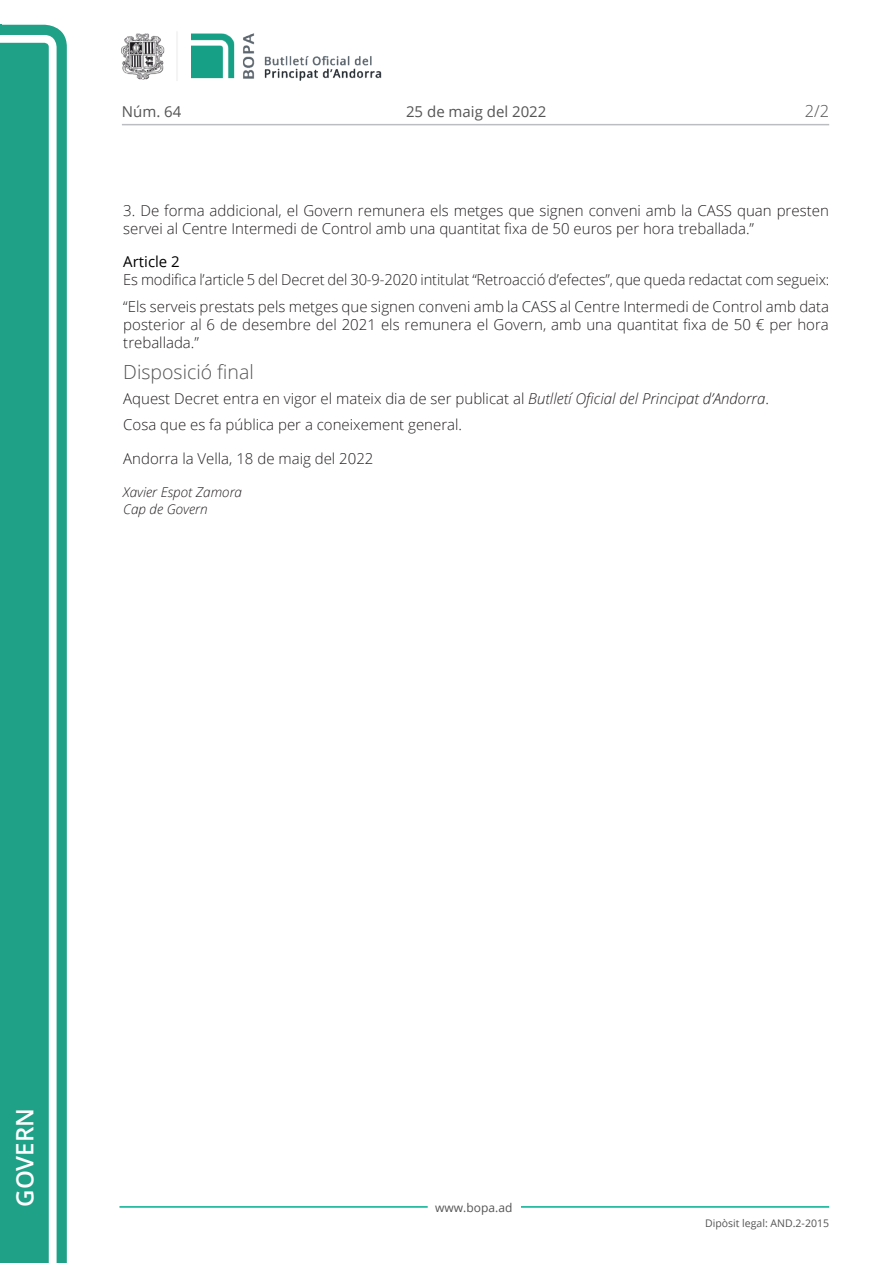
<style>
.page{position:relative;width:893px;height:1263px;background:#fff}
.page>*{position:absolute;margin:0;border:0;box-sizing:border-box;transform-origin:0 0}
.t1{font:600 24px "Open Sans";color:#fff}
.Titol_5{font:300 19.5px "Open Sans";color:#545454}
.t2{font:300 16.5px "Open Sans";color:#545454}
.Body_text{font:300 15px/18px "Open Sans";color:#231f20}
.Data{font:300 15px "Open Sans";color:#231f20}
.t3{font:15px "Open Sans";color:#545454}
.Titol_7{font:15px "Open Sans";color:#000}
.signatura{font:italic 300 13.5px/16.5px "Open Sans";color:#231f20}
.t4{font:12px "Open Sans";color:#545454}
.t5{font:10.5px "Open Sans";color:#545454}
.s1{font-style:italic}
</style>
<div class="page">
<svg style="left:0;top:25px;width:67px;height:1238px;fill:#1ea187"></svg>
<div style="left:0;top:43px;width:49px;height:1220px;background:#1ea187"></div>
<img style="left:122px;top:32px;width:260px;height:49px">
<hr style="left:119px;top:1206px;width:309px;height:2px;background:#00ae91">
<hr style="left:521px;top:1206px;width:308px;height:2px;background:#00ae91">
<hr style="left:122px;top:124px;width:707px;height:1px;background:#bcbdc0">
<p class="t3" style="left:122px;top:102px;width:61px">Núm. 64</p>
<p class="t3" style="left:406px;top:102px;width:142px">25 de maig del 2022</p>
<p class="t2" style="left:805px;top:100px;width:26px">2/2</p>
<p class="Body_text" style="left:123px;top:201px;width:707px">3. De forma addicional, el Govern remunera els metges que signen conveni amb la CASS quan presten servei al Centre Intermedi de Control amb una quantitat fixa de 50 euros per hora treballada.”</p>
<p class="Titol_7" style="left:123px;top:252px;width:58px">Article 2</p>
<p class="Body_text" style="left:123px;top:270px;width:708px">Es modifica l’article 5 del Decret del 30-9-2020 intitulat “Retroacció d’efectes”, que queda redactat com segueix:</p>
<p class="Body_text" style="left:123px;top:297px;width:707px;text-align:justify">“Els serveis prestats pels metges que signen conveni amb la CASS al Centre Intermedi de Control amb data posterior al 6 de desembre del 2021 els remunera el Govern, amb una quantitat fixa de 50 € per hora treballada.”</p>
<p class="Titol_5" style="left:123px;top:358px;width:132px">Disposició final</p>
<p class="Body_text" style="left:123px;top:389px;width:647px">Aquest Decret entra en vigor el mateix dia de ser publicat al <span class="s1">Butlletí Oficial del Principat d’Andorra</span>.</p>
<p class="Body_text" style="left:123px;top:416px;width:340px">Cosa que es fa pública per a coneixement general.</p>
<p class="Data" style="left:123px;top:448px;width:252px">Andorra la Vella, 18 de maig del 2022</p>
<p class="signatura" style="left:123px;top:484px;width:120px">Xavier Espot Zamora<br>Cap de Govern</p>
<h1 class="t1" style="left:8px;top:1207px;width:100px;rotate:-90deg">Govern</h1>
<p class="t4" style="left:435px;top:1199px;width:79px">www.bopa.ad</p>
<p class="t5" style="left:705px;top:1216px;width:125px">Dipòsit legal: AND.2-2015</p>
</div>
